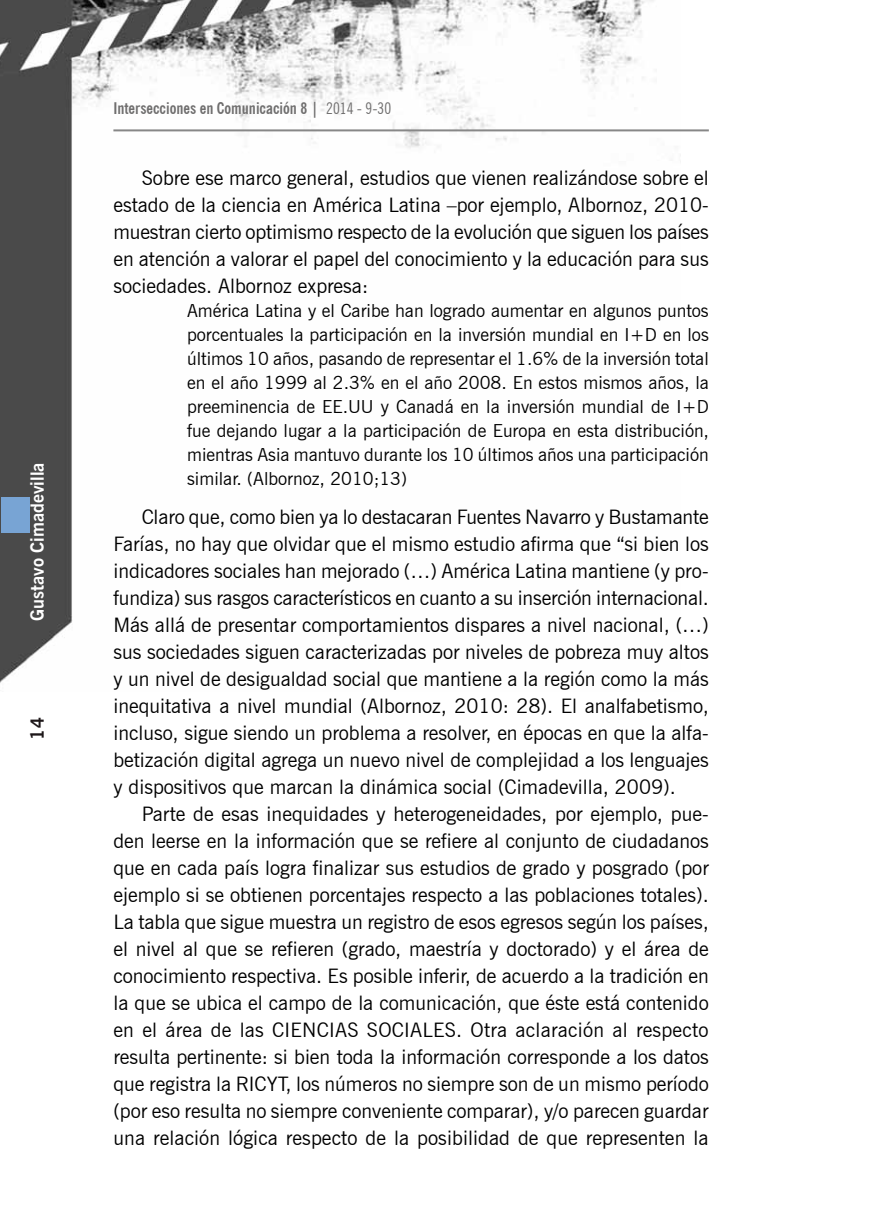
<style>
.page{position:relative;width:879px;height:1219px;background:#fff}
.page>*{position:absolute;margin:0;border:0;box-sizing:border-box;transform-origin:0 0}
.t1{font:20px/27px "News Gothic BT";color:#000;text-align:justify}
.t2{font:18px/24px "News Gothic BT";color:#000;text-align:justify}
.t3{font:700 18px "News Gothic BT";color:#fff}
.t4{font:700 18px "News Gothic BT";color:#1d1719}
.t5{font:700 condensed 16px "News Gothic BT";color:#706f6f}
.s1{font-weight:400}
</style>
<div class="page">
<img style="left:0;top:0;width:680px;height:683px">
<hr style="left:113px;top:129px;width:596px;height:2px;background:#878787">
<div style="left:1px;top:496px;width:28px;height:36px;background:#78a4d4"></div>
<p class="t3" style="left:26px;top:621px;width:160px;rotate:-90deg">Gustavo Cimadevilla</p>
<p class="t4" style="left:26px;top:740px;width:24px;rotate:-90deg">14</p>
<p class="t5" style="left:113px;top:99px;width:279px">Intersecciones en Comunicación 8 | <span class="s1">2014 - 9-30</span></p>
<p class="t1" style="left:113px;top:165px;width:597px;text-indent:28px">Sobre ese marco general, estudios que vienen realizándose sobre el estado de la ciencia en América Latina –por ejemplo, Albornoz, 2010- muestran cierto optimismo respecto de la evolución que siguen los países en atención a valorar el papel del conocimiento y la educación para sus sociedades. Albornoz expresa:</p>
<p class="t2" style="left:187px;top:299px;width:523px">América Latina y el Caribe han logrado aumentar en algunos puntos porcentuales la participación en la inversión mundial en I+D en los últimos 10 años, pasando de representar el 1.6% de la inversión total en el año 1999 al 2.3% en el año 2008. En estos mismos años, la preeminencia de EE.UU y Canadá en la inversión mundial de I+D fue dejando lugar a la participación de Europa en esta distribución, mientras Asia mantuvo durante los 10 últimos años una participación similar. (Albornoz, 2010;13)</p>
<p class="t1" style="left:113px;top:503px;width:597px;text-indent:28px">Claro que, como bien ya lo destacaran Fuentes Navarro y Bustamante Farías, no hay que olvidar que el mismo estudio afirma que “si bien los indicadores sociales han mejorado (…) América Latina mantiene (y pro&shy;fundiza) sus rasgos característicos en cuanto a su inserción internacional.<br>Más allá de presentar comportamientos dispares a nivel nacional, (…) sus sociedades siguen caracterizadas por niveles de pobreza muy altos y un nivel de desigualdad social que mantiene a la región como la más inequitativa a nivel mundial (Albornoz, 2010: 28). El analfabetismo, incluso, sigue siendo un problema a resolver, en épocas en que la alfa&shy;betización digital agrega un nuevo nivel de complejidad a los lenguajes y dispositivos que marcan la dinámica social (Cimadevilla, 2009).</p>
<p class="t1" style="left:113px;top:800px;width:597px;text-indent:28px">Parte de esas inequidades y heterogeneidades, por ejemplo, pue&shy;den leerse en la información que se refiere al conjunto de ciudadanos que en cada país logra finalizar sus estudios de grado y posgrado (por ejemplo si se obtienen porcentajes respecto a las poblaciones totales).<br>La tabla que sigue muestra un registro de esos egresos según los países, el nivel al que se refieren (grado, maestría y doctorado) y el área de conocimiento respectiva. Es posible inferir, de acuerdo a la tradición en la que se ubica el campo de la comunicación, que éste está contenido en el área de las CIENCIAS SOCIALES. Otra aclaración al respecto resulta pertinente: si bien toda la información corresponde a los datos que registra la RICYT, los números no siempre son de un mismo período (por eso resulta no siempre conveniente comparar), y/o parecen guardar una relación lógica respecto de la posibilidad de que representen la</p>
</div>
